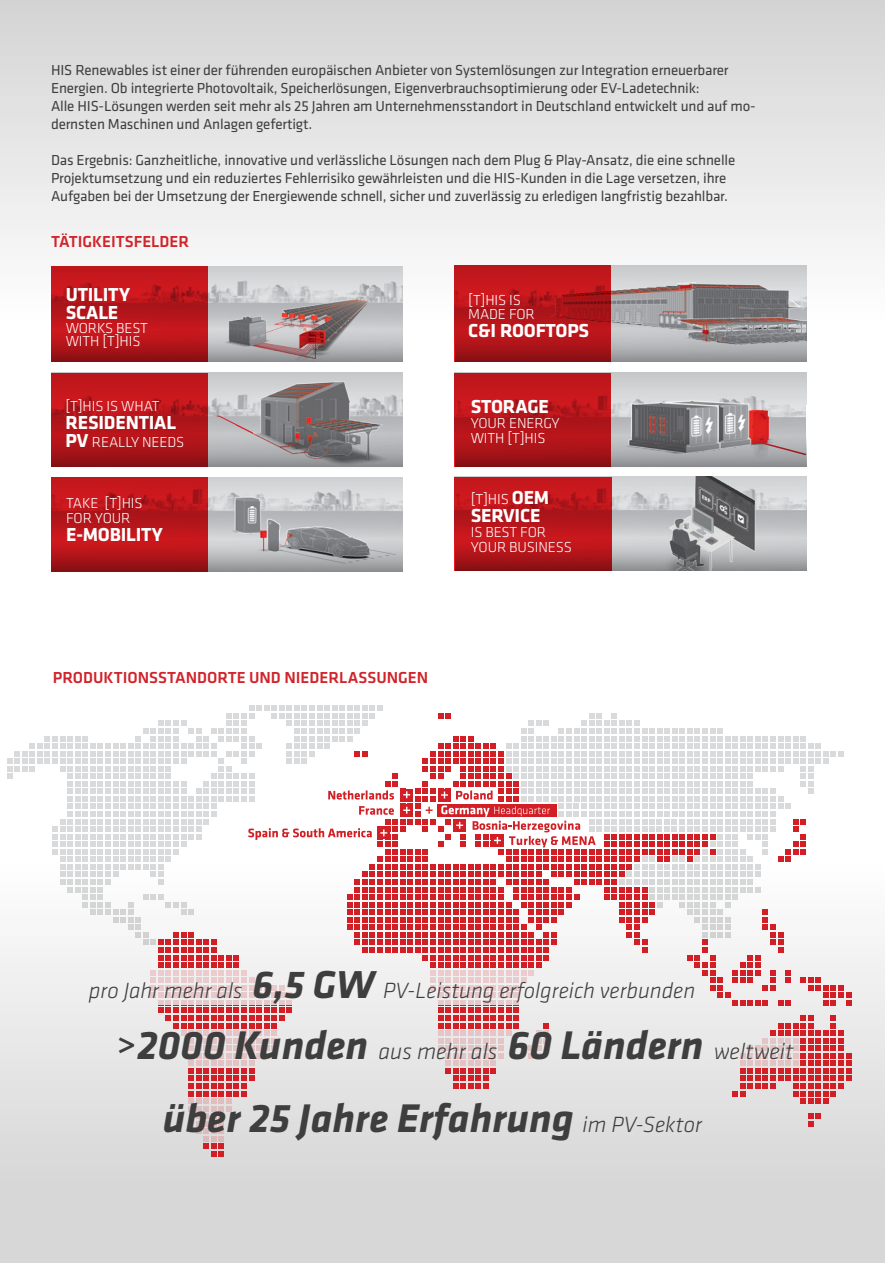
<style>
.page{position:relative;width:885px;height:1263px;background:#fff}
.page>*{position:absolute;margin:0;border:0;box-sizing:border-box;transform-origin:0 0}
.t1{font:italic 700 41.4px "Klavika";color:#3e3e3f}
.t2{font:italic 300 22.8px "Klavika";color:#3e3e3f}
.t3{font:700 19.5px/18px "Klavika";letter-spacing:-.01em;color:#fff}
.t4{font:500 16.5px "Klavika";color:#d1232a}
.t5{font:15px/18px "Klavika";letter-spacing:-.01em;color:#3e3e3f}
.t6{font:300 15px/15px "Klavika";letter-spacing:-.01em;color:#fff}
.s1{font-weight:700;font-size:19.5px}
.s2{font-weight:700;font-size:40.35px}
.s3{font-size:31.5px}
.s4{font-weight:300;font-size:23.4px}
.s5{font-weight:300;font-size:22.8px}
</style>
<div class="page">
<div style="left:0;top:834px;width:884px;height:429px;background:linear-gradient(to bottom,#fff,#d2d1d1)"></div>
<div style="left:0;top:0;width:884px;height:352px;background:linear-gradient(to bottom,#d5d4d4,#fff)"></div>
<img style="left:454px;top:373px;width:352px;height:94px">
<img style="left:454px;top:477px;width:352px;height:94px">
<div style="left:207px;top:266px;width:196px;height:58px;background:#cfd0d2"></div>
<img style="left:51px;top:373px;width:352px;height:94px">
<svg style="left:454px;top:477px;width:158px;height:56px;background:#bc161b"></svg>
<svg style="left:51px;top:266px;width:156px;height:58px;background:#bc161b"></svg>
<svg style="left:51px;top:477px;width:156px;height:57px;background:#bc161b"></svg>
<svg style="left:51px;top:373px;width:156px;height:56px;background:#bc161b"></svg>
<svg style="left:454px;top:373px;width:156px;height:58px;background:#bc161b"></svg>
<img style="left:236px;top:373px;width:160px;height:94px">
<img style="left:610px;top:266px;width:196px;height:58px">
<img style="left:187px;top:478px;width:216px;height:94px">
<svg style="left:454px;top:266px;width:156px;height:58px;background:#b8161a"></svg>
<img style="left:794px;top:383px;width:12px;height:84px">
<img style="left:592px;top:383px;width:202px;height:84px">
<img style="left:210px;top:278px;width:195px;height:74px">
<svg style="left:217px;top:415px;width:36px;height:14px"></svg>
<svg style="left:7px;top:706px;width:844px;height:450px"></svg>
<svg style="left:51px;top:534px;width:352px;height:37px;background:#ab6568"></svg>
<svg style="left:454px;top:533px;width:352px;height:37px;background:#b44448"></svg>
<svg style="left:454px;top:431px;width:352px;height:35px;background:#9f5a5d"></svg>
<svg style="left:454px;top:324px;width:352px;height:38px;background:#a66366"></svg>
<svg style="left:51px;top:429px;width:352px;height:37px;background:#9d5b5e"></svg>
<svg style="left:51px;top:324px;width:352px;height:38px;background:#ac6064"></svg>
<img style="left:644px;top:477px;width:132px;height:93px">
<p class="t5" style="left:51px;top:61px;width:706px">HIS Renewables ist einer der führenden europäischen Anbieter von Systemlösungen zur Integration erneuerbarer Energien. Ob integrierte Photovoltaik, Speicherlösungen, Eigenverbrauchsoptimierung oder EV-Ladetechnik:<br>Alle HIS-Lösungen werden seit mehr als 25 Jahren am Unternehmensstandort in Deutschland entwickelt und auf mo&shy;dernsten Maschinen und Anlagen gefertigt.</p>
<p class="t5" style="left:51px;top:151px;width:685px">Das Ergebnis: Ganzheitliche, innovative und verlässliche Lösungen nach dem Plug &amp; Play-Ansatz, die eine schnelle<br>Projektumsetzung und ein reduziertes Fehlerrisiko gewährleisten und die HIS-Kunden in die Lage versetzen, ihre<br>Aufgaben bei der Umsetzung der Energiewende schnell, sicher und zuverlässig zu erledigen langfristig bezahlbar.</p>
<p class="t4" style="left:51px;top:233px;width:140px">TÄTIGKEITSFELDER</p>
<h3 class="t3" style="left:66px;top:286px;width:66px">UTILITY<br>SCALE</h3>
<p class="t6" style="left:66px;top:321px;width:84px;line-height:13.5px">WORKS BEST<br>WITH [T]HIS</p>
<p class="t6" style="left:65px;top:399px;width:96px">[T]HIS IS WHAT</p>
<h3 class="t3" style="left:65px;top:414px;width:112px">RESIDENTIAL</h3>
<p class="t6" style="left:65px;top:435px;width:120px"><span class="s1">PV</span> REALLY NEEDS</p>
<p class="t6" style="left:66px;top:496px;width:78px">TAKE [T]HIS<br>FOR YOUR</p>
<h3 class="t3" style="left:66px;top:526px;width:98px">E-MOBILITY</h3>
<p class="t6" style="left:468px;top:294px;width:68px;line-height:13.5px">[T]HIS IS<br>MADE FOR</p>
<h3 class="t3" style="left:468px;top:322px;width:122px">C&amp;I ROOFTOPS</h3>
<h3 class="t3" style="left:470px;top:398px;width:80px">STORAGE</h3>
<p class="t6" style="left:470px;top:416px;width:90px">YOUR ENERGY<br>WITH [T]HIS</p>
<p class="t6" style="left:471px;top:492px;width:80px">[T]HIS <span class="s1">OEM</span></p>
<h3 class="t3" style="left:471px;top:507px;width:71px">SERVICE</h3>
<p class="t6" style="left:471px;top:525px;width:102px">IS BEST FOR<br>YOUR BUSINESS</p>
<p class="t4" style="left:53px;top:668px;width:377px">PRODUKTIONSSTANDORTE UND NIEDERLASSUNGEN</p>
<h2 class="t2" style="left:89px;top:978px;width:607px">pro Jahr mehr als <span class="s2">6,5 GW</span> PV-Leistung erfolgreich verbunden</h2>
<h1 class="t1" style="left:118px;top:1023px;width:677px"><span class="s3">&gt;</span>2000 Kunden <span class="s4">aus mehr als</span> 60 Ländern <span class="s4">weltweit</span></h1>
<h1 class="t1" style="left:163px;top:1095px;width:540px">über 25 Jahre Erfahrung <span class="s5">im PV-Sektor</span></h1>
</div>
